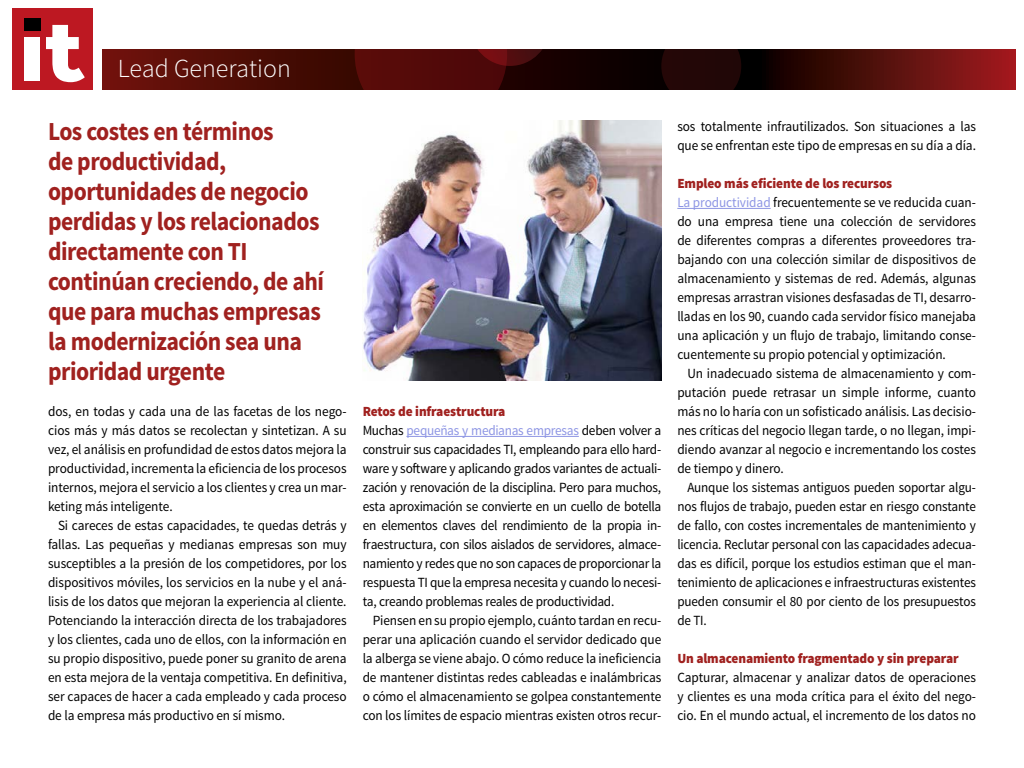
<style>
.page{position:relative;width:1024px;height:768px;background:#fff}
.page>*{position:absolute;margin:0;border:0;box-sizing:border-box;transform-origin:0 0}
.t1{font:700 26px/30px "Source Sans Pro";letter-spacing:-.02em;color:#a0211f;scale:.91 1}
.t2{font:300 26px "Source Sans Pro";color:#fff}
.t3{font:14px/19px "Source Sans Pro";letter-spacing:-.005em;color:#000;text-align:justify;scale:.95 1}
.t4{font:14px/19px "Source Sans Pro";letter-spacing:-.005em;color:#000;text-align:justify;scale:.94 1}
.t5{font:900 14px "Source Sans Pro";letter-spacing:-.01em;color:#a0211f;scale:.95 1}
.s1{font-weight:900;color:#a0211f}
.s2{color:#8d95e4}
</style>
<div class="page">
<svg style="left:102px;top:49px;width:914px;height:41px;background:#440b07"></svg>
<svg style="left:355px;top:49px;width:195px;height:41px;background:#490808"></svg>
<div style="left:661px;top:49px;width:80px;height:41px;background:#230707"></div>
<div style="left:12px;top:9px;width:80px;height:81px;background:#bd1822"></div>
<div style="left:24px;top:19px;width:17px;height:12px;background:#000"></div>
<div style="left:25px;top:37px;width:15px;height:44px;background:#fff"></div>
<svg style="left:46px;top:25px;width:39px;height:57px"></svg>
<hr style="left:406px;top:436px;width:173px;height:1px;background:#8d95e4">
<hr style="left:677px;top:208px;width:94px;height:1px;background:#8d95e4">
<img style="left:363px;top:121px;width:298px;height:259px">
<img style="left:984px;top:57px;width:21px;height:27px">
<h1 class="t2" style="left:118px;top:52px;width:175px">Lead Generation</h1>
<h1 class="t1" style="left:48px;top:118px;width:305px">Los costes en términos<br>de productividad, oportunidades de negocio perdidas y los relacionados directamente con TI continúan creciendo, de ahí que para muchas empresas la modernización sea una prioridad urgente</h1>
<p class="t3" style="left:48px;top:402px;width:316px">dos, en todas y cada una de las facetas de los nego&shy;cios más y más datos se recolectan y sintetizan. A su vez, el análisis en profundidad de estos datos mejora la productividad, incrementa la eficiencia de los procesos internos, mejora el servicio a los clientes y crea un mar&shy;keting más inteligente.</p>
<p class="t3" style="left:48px;top:516px;width:316px;text-indent:10px">Si careces de estas capacidades, te quedas detrás y fallas. Las pequeñas y medianas empresas son muy susceptibles a la presión de los competidores, por los dispositivos móviles, los servicios en la nube y el aná&shy;lisis de los datos que mejoran la experiencia al cliente.<br>Potenciando la interacción directa de los trabajadores y los clientes, cada uno de ellos, con la información en su propio dispositivo, puede poner su granito de arena en esta mejora de la ventaja competitiva. En definitiva, ser capaces de hacer a cada empleado y cada proceso de la empresa más productivo en sí mismo.</p>
<p class="t3" style="left:363px;top:402px;width:316px;text-align:left"><span class="s1">Retos de infraestructura<br></span>Muchas <span class="s2">pequeñas y medianas empresas</span> deben volver a construir sus capacidades TI, empleando para ello hard&shy;ware y software y aplicando grados variantes de actuali&shy;zación y renovación de la disciplina. Pero para muchos, esta aproximación se convierte en un cuello de botella en elementos claves del rendimiento de la propia in&shy;fraestructura, con silos aislados de servidores, almace&shy;namiento y redes que no son capaces de proporcionar la respuesta TI que la empresa necesita y cuando lo necesi&shy;ta, creando problemas reales de productividad.</p>
<p class="t3" style="left:363px;top:611px;width:316px;text-indent:10px">Piensen en su propio ejemplo, cuánto tardan en recu&shy;perar una aplicación cuando el servidor dedicado que la alberga se viene abajo. O cómo reduce la ineficiencia de mantener distintas redes cableadas e inalámbricas o cómo el almacenamiento se golpea constantemente con los límites de espacio mientras existen otros recur-</p>
<p class="t3" style="left:677px;top:117px;width:316px">sos totalmente infrautilizados. Son situaciones a las que se enfrentan este tipo de empresas en su día a día.</p>
<p class="t3" style="left:677px;top:174px;width:316px;text-align:left"><span class="s1">Empleo más eficiente de los recursos<br></span><span class="s2">La productividad</span> frecuentemente se ve reducida cuan&shy;do una empresa tiene una colección de servidores de diferentes compras a diferentes proveedores tra&shy;bajando con una colección similar de dispositivos de almacenamiento y sistemas de red. Además, algunas empresas arrastran visiones desfasadas de TI, desarro&shy;lladas en los 90, cuando cada servidor físico manejaba una aplicación y un flujo de trabajo, limitando conse&shy;cuentemente su propio potencial y optimización.</p>
<p class="t3" style="left:677px;top:364px;width:316px;text-indent:10px">Un inadecuado sistema de almacenamiento y com&shy;putación puede retrasar un simple informe, cuanto más no lo haría con un sofisticado análisis. Las decisio&shy;nes críticas del negocio llegan tarde, o no llegan, impi&shy;diendo avanzar al negocio e incrementando los costes de tiempo y dinero.</p>
<p class="t4" style="left:677px;top:478px;width:319px;text-indent:10px">Aunque los sistemas antiguos pueden soportar algu&shy;nos flujos de trabajo, pueden estar en riesgo constante de fallo, con costes incrementales de mantenimiento y licencia. Reclutar personal con las capacidades adecua&shy;das es difícil, porque los estudios estiman que el man&shy;tenimiento de aplicaciones e infraestructuras existentes pueden consumir el 80 por ciento de los presupuestos de TI.</p>
<p class="t5" style="left:677px;top:649px;width:298px">Un almacenamiento fragmentado y sin preparar</p>
<p class="t3" style="left:677px;top:668px;width:316px">Capturar, almacenar y analizar datos de operaciones y clientes es una moda crítica para el éxito del nego&shy;cio. En el mundo actual, el incremento de los datos no</p>
</div>
